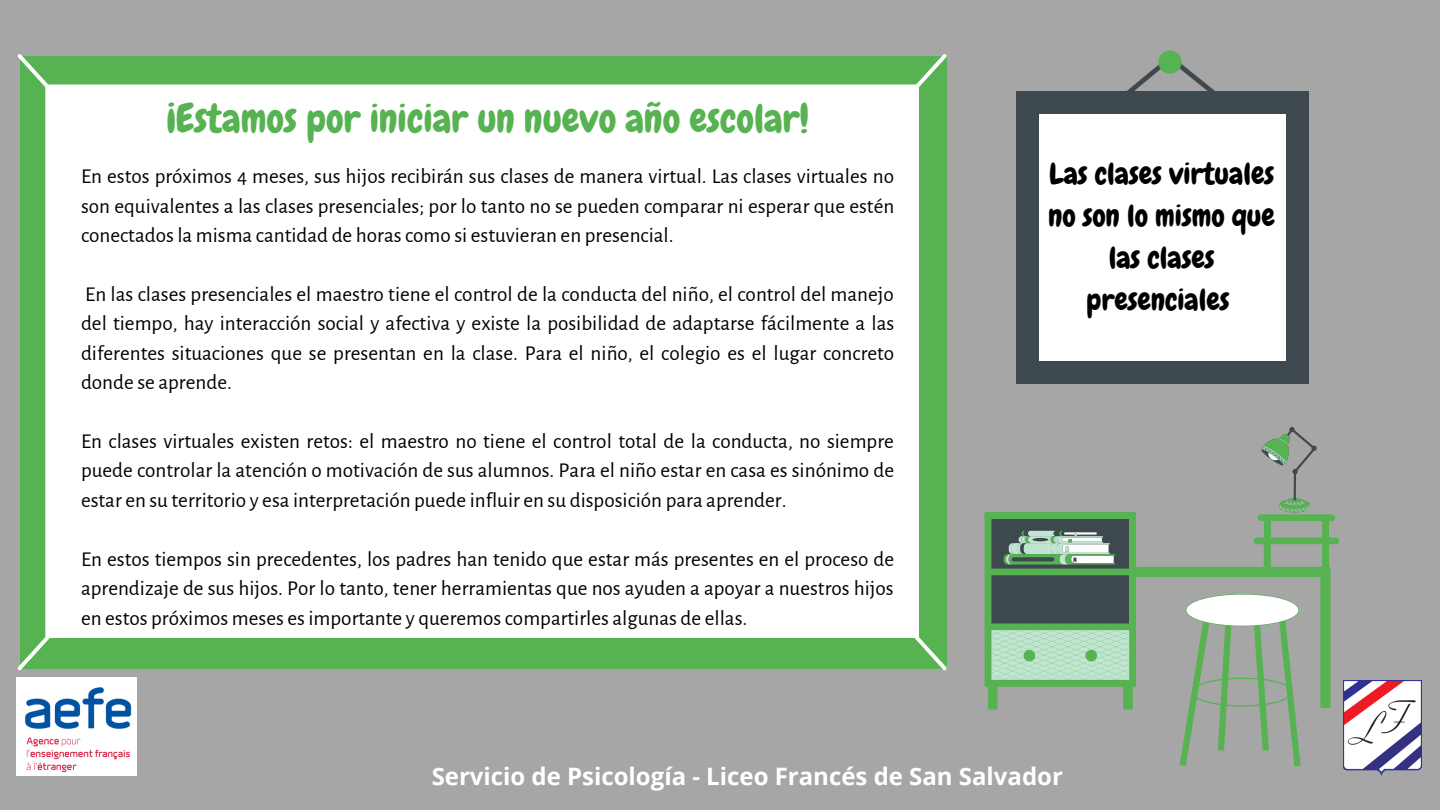
<style>
.page{position:relative;width:1440px;height:810px;background:#a6a6a6}
.page>*{position:absolute;margin:0;border:0;box-sizing:border-box;transform-origin:0 0}
.t1{font:39.4px "Chewy";color:#57b252}
.t2{font:30px/42px "Chewy";color:#000;text-align:center}
.t3{font:700 24px "Open Sans";color:#fff}
.t4{font:21.1px/29.4px "Alegreya Sans";color:#000;text-align:justify}
</style>
<div class="page">
<svg style="left:1136px;top:512px;width:203px;height:196px"></svg>
<div style="left:1264px;top:521px;width:7px;height:17px;background:#57b252"></div>
<svg style="left:1322px;top:521px;width:7px;height:17px"></svg>
<svg style="left:1264px;top:544px;width:7px;height:23px"></svg>
<div style="left:1322px;top:544px;width:7px;height:23px;background:#57b252"></div>
<svg style="left:985px;top:512px;width:151px;height:197px;background:#74997d"></svg>
<svg style="left:1261px;top:427px;width:56px;height:85px"></svg>
<div style="left:20px;top:56px;width:927px;height:612px;background:#57b252"></div>
<div style="left:47px;top:86px;width:870px;height:552px;background:#fff"></div>
<svg style="left:17px;top:54px;width:32px;height:616px"></svg>
<svg style="left:915px;top:54px;width:32px;height:616px"></svg>
<svg style="left:45px;top:84px;width:874px;height:4px;fill:#fff"></svg>
<svg style="left:1180px;top:594px;width:121px;height:172px"></svg>
<div style="left:1186px;top:595px;width:112px;height:31px;background:#fff;border-radius:50%"></div>
<img style="left:1343px;top:680px;width:78px;height:96px">
<img style="left:16px;top:678px;width:121px;height:97px">
<div style="left:1016px;top:92px;width:292px;height:292px;background:#3e484f"></div>
<div style="left:1039px;top:115px;width:246px;height:246px;background:#fff"></div>
<svg style="left:1124px;top:50px;width:93px;height:42px"></svg>
<h1 class="t1" style="left:166px;top:93px;width:644px">¡Estamos por iniciar un nuevo año escolar!</h1>
<p class="t4" style="left:81px;top:162px;width:815px">En estos próximos 4 meses, sus hijos recibirán sus clases de manera virtual. Las clases virtuales no son equivalentes a las clases presenciales; por lo tanto no se pueden comparar ni esperar que estén conectados la misma cantidad de horas como si estuvieran en presencial.</p>
<p class="t4" style="left:81px;top:280px;width:815px">En las clases presenciales el maestro tiene el control de la conducta del niño, el control del manejo del tiempo, hay interacción social y afectiva y existe la posibilidad de adaptarse fácilmente a las diferentes situaciones que se presentan en la clase. Para el niño, el colegio es el lugar concreto donde se aprende.</p>
<p class="t4" style="left:81px;top:427px;width:815px">En clases virtuales existen retos: el maestro no tiene el control total de la conducta, no siempre puede controlar la atención o motivación de sus alumnos. Para el niño estar en casa es sinónimo de estar en su territorio y esa interpretación puede influir en su disposición para aprender.</p>
<p class="t4" style="left:81px;top:545px;width:815px">En estos tiempos sin precedentes, los padres han tenido que estar más presentes en el proceso de aprendizaje de sus hijos. Por lo tanto, tener herramientas que nos ayuden a apoyar a nuestros hijos en estos próximos meses es importante y queremos compartirles algunas de ellas.</p>
<h2 class="t2" style="left:1048px;top:153px;width:228px">Las clases virtuales no son lo mismo que las clases presenciales</h2>
<p class="t3" style="left:432px;top:759px;width:633px">Servicio de Psicología - Liceo Francés de San Salvador</p>
</div>
